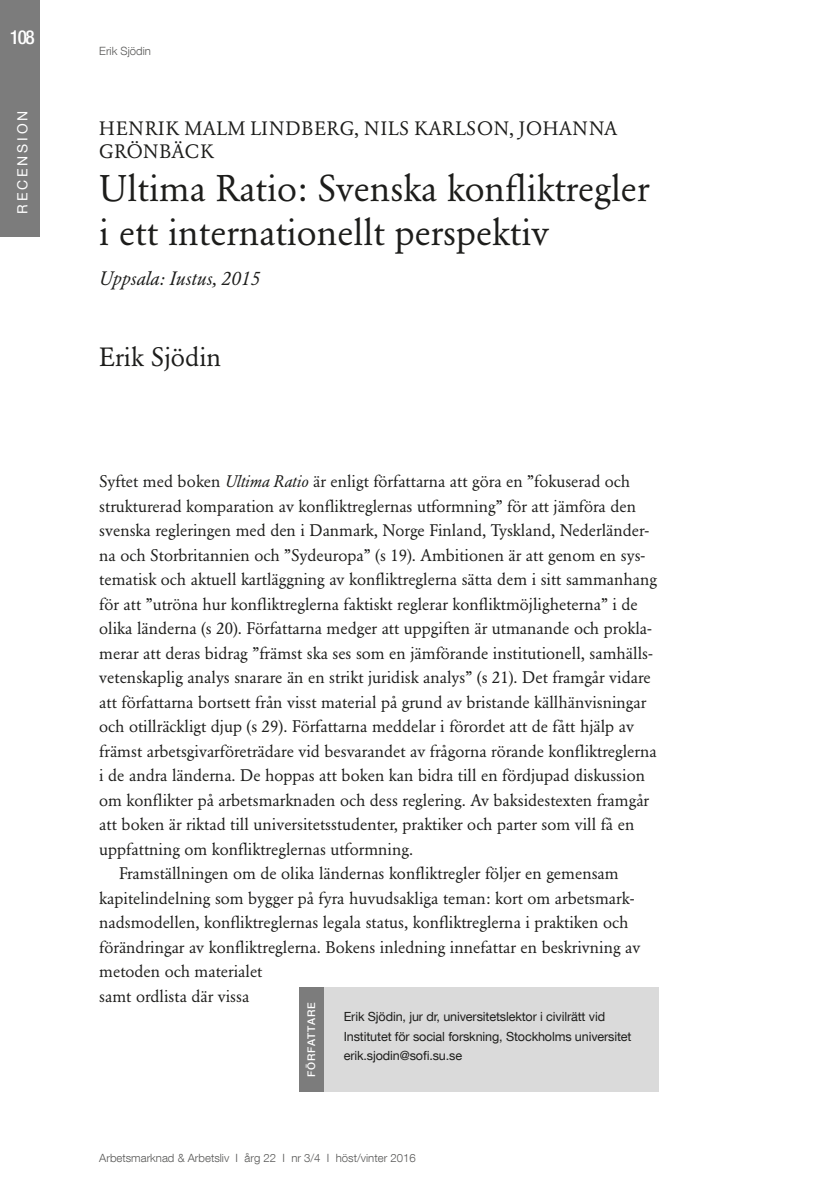
<style>
.page{position:relative;width:819px;height:1201px;background:#fff}
.page>*{position:absolute;margin:0;border:0;box-sizing:border-box;transform-origin:0 0}
.Recension_-_Huvudrub{font:36.75px/43.8px "Garamond BE";color:#1d1d1b}
.Författare{font:26.25px "Garamond BE";color:#1d1d1b}
.Recension_-_överrubr{font:19.25px/23.1px "Garamond BE";letter-spacing:.04em;color:#1d1d1b}
.Recension_-_Förlag{font:italic 19.25px "Garamond BE";color:#1d1d1b}
.t1{font:500 condensed 19.25px "Helvetica Neue LT Com";color:#fff}
.Brödtext_-_Utan_indr{font:16.62px/24.5px "Garamond BE";color:#1d1d1b}
.Brödtext_-_Indrag{font:16.62px/24.5px "Garamond BE";color:#1d1d1b}
.t2{font:14px "Helvetica Neue LT Com";letter-spacing:.2em;color:#fff}
.Faktaruta_-_Text{font:12.6px/19.2px "Helvetica Neue LT Com";letter-spacing:-.01em;color:#1d1d1b}
.t3{font:300 11.38px "Helvetica Neue LT Com";color:#575756}
.Faktaruta_-_Sidorubr{font:500 10.5px "Helvetica Neue LT Com";letter-spacing:.1em;color:#fff}
.s1{font-style:italic}
</style>
<div class="page">
<div style="left:0;top:0;width:40px;height:236px;background:#7c7c7c"></div>
<div style="left:299px;top:987px;width:360px;height:104px;background:#dadada"></div>
<div style="left:299px;top:987px;width:24px;height:104px;background:#7c7c7c"></div>
<p class="t1" style="left:10px;top:25px;width:26px">108</p>
<p class="t2" style="left:14px;top:214px;width:104px;rotate:-90deg">RECENSION</p>
<p class="t3" style="left:99px;top:44px;width:53px">Erik Sjödin</p>
<p class="Recension_-_överrubr" style="left:99px;top:116px;width:519px">HENRIK MALM LINDBERG, NILS KARLSON, JOHANNA<br>GRÖNBÄCK</p>
<p class="Recension_-_Huvudrub" style="left:99px;top:167px;width:551px">Ultima Ratio: Svenska konfliktregler i ett internationellt perspektiv</p>
<p class="Recension_-_Förlag" style="left:99px;top:267px;width:162px">Uppsala: Iustus, 2015</p>
<p class="Författare" style="left:99px;top:341px;width:123px">Erik Sjödin</p>
<p class="Brödtext_-_Utan_indr" style="left:99px;top:469px;width:559px">Syftet med boken <span class="s1">Ultima Ratio</span> är enligt författarna att göra en ”fokuserad och strukturerad komparation av konfliktreglernas utformning” för att jämföra den svenska regleringen med den i Danmark, Norge Finland, Tyskland, Nederländer&shy;na och Storbritannien och ”Sydeuropa” (s 19). Ambitionen är att genom en sys&shy;tematisk och aktuell kartläggning av konfliktreglerna sätta dem i sitt sammanhang för att ”utröna hur konfliktreglerna faktiskt reglerar konfliktmöjligheterna” i de olika länderna (s 20). Författarna medger att uppgiften är utmanande och prokla&shy;merar att deras bidrag ”främst ska ses som en jämförande institutionell, samhälls&shy;vetenskaplig analys snarare än en strikt juridisk analys” (s 21). Det framgår vidare att författarna bortsett från visst material på grund av bristande källhänvisningar och otillräckligt djup (s 29). Författarna meddelar i förordet att de fått hjälp av främst arbetsgivarföreträdare vid besvarandet av frågorna rörande konfliktreglerna i de andra länderna. De hoppas att boken kan bidra till en fördjupad diskussion om konflikter på arbetsmarknaden och dess reglering. Av baksidestexten framgår att boken är riktad till universitetsstudenter, praktiker och parter som vill få en uppfattning om konfliktreglernas utformning.</p>
<p class="Brödtext_-_Indrag" style="left:99px;top:861px;width:542px;text-indent:20px">Framställningen om de olika ländernas konfliktregler följer en gemensam kapitelindelning som bygger på fyra huvudsakliga teman: kort om arbetsmark&shy;nadsmodellen, konfliktreglernas legala status, konfliktreglerna i praktiken och förändringar av konfliktreglerna. Bokens inledning innefattar en beskrivning av metoden och materialet<br>samt ordlista där vissa</p>
<p class="Faktaruta_-_Sidorubr" style="left:305px;top:1077px;width:77px;rotate:-90deg">FÖRFATTARE</p>
<p class="Faktaruta_-_Text" style="left:344px;top:1007px;width:289px">Erik Sjödin, jur dr, universitetslektor i civilrätt vid<br>Institutet för social forskning, Stockholms universitet erik.sjodin@sofi.su.se</p>
<p class="t3" style="left:99px;top:1151px;width:318px">Arbetsmarknad &amp; Arbetsliv I årg 22 I nr 3/4 I höst/vinter 2016</p>
</div>
